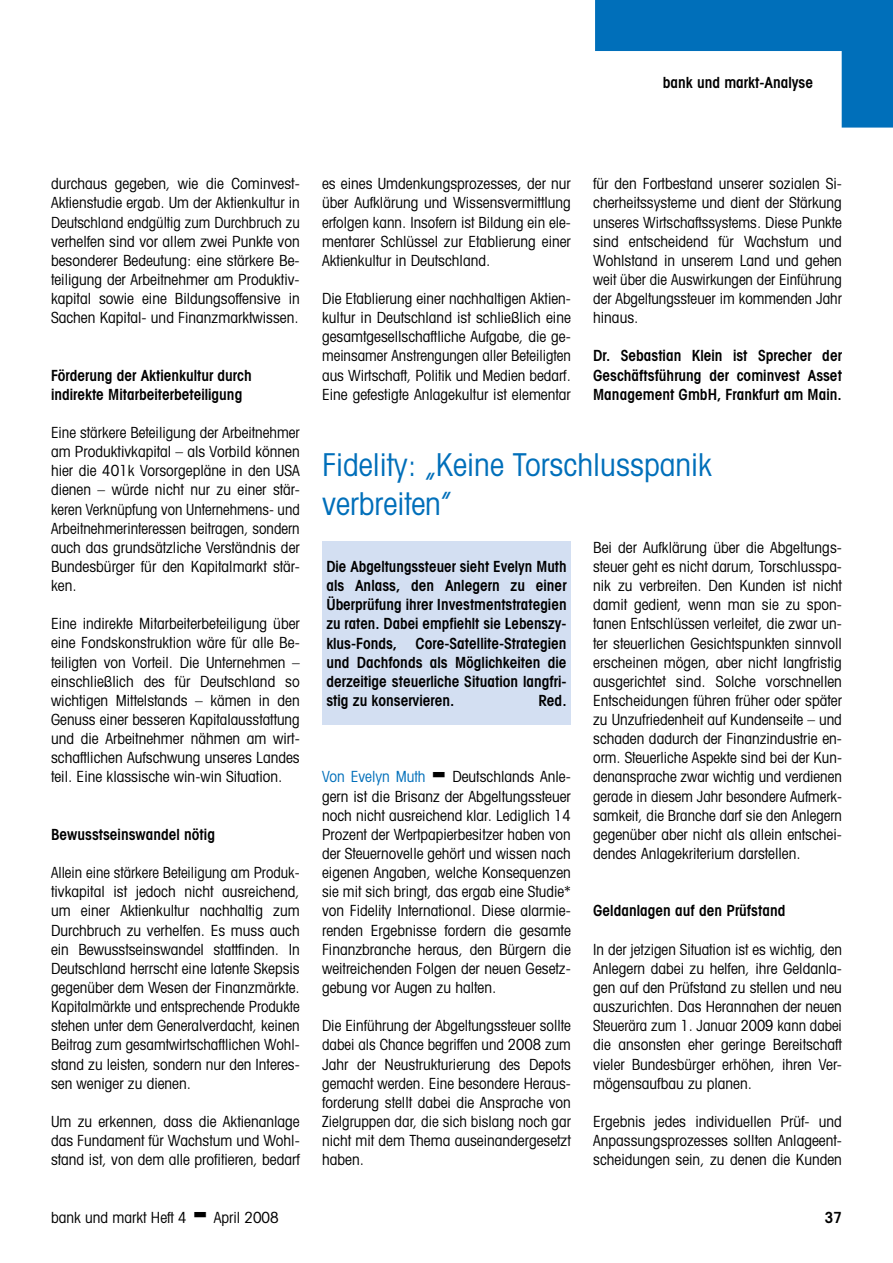
<style>
.page{position:relative;width:893px;height:1263px;background:#fff}
.page>*{position:absolute;margin:0;border:0;box-sizing:border-box;transform-origin:0 0}
.t1{font:condensed 31.5px/38.2px "Avant Garde";color:#006fba}
.t2{font:condensed 15.3px/19.2px "Avant Garde";color:#000;text-align:justify}
.t3{font:600 condensed 15.3px/19.2px "Avant Garde";color:#000;text-align:justify}
.t4{font:condensed 15.3px/19.2px "Avant Garde";color:#000;text-align:justify;scale:.96 1}
.t5{font:condensed 15.3px "Avant Garde";color:#006fba}
</style>
<div class="page">
<svg style="left:595px;top:0;width:298px;height:128px"></svg>
<div style="left:322px;top:541px;width:249px;height:184px;background:#d3dff2"></div>
<p class="t3" style="left:663px;top:73px;width:152px">bank und markt-Analyse</p>
<p class="t2" style="left:51px;top:174px;width:250px">durchaus gegeben, wie die Cominvest-Aktienstudie ergab. Um der Aktienkultur in Deutschland endgültig zum Durchbruch zu verhelfen sind vor allem zwei Punkte von besonderer Bedeutung: eine stärkere Be&shy;teiligung der Arbeitnehmer am Produktiv&shy;kapital sowie eine Bildungsoffensive in Sachen Kapital- und Finanzmarktwissen.</p>
<p class="t3" style="left:51px;top:365px;width:202px">Förderung der Aktienkultur durch indirekte Mitarbeiterbeteiligung</p>
<p class="t2" style="left:51px;top:423px;width:250px">Eine stärkere Beteiligung der Arbeitnehmer am Produktivkapital – als Vorbild können hier die 401k Vorsorgepläne in den USA dienen – würde nicht nur zu einer stär&shy;keren Verknüpfung von Unternehmens- und Arbeitnehmerinteressen beitragen, sondern auch das grundsätzliche Verständnis der Bundesbürger für den Kapitalmarkt stär&shy;ken.</p>
<p class="t2" style="left:51px;top:614px;width:250px">Eine indirekte Mitarbeiterbeteiligung über eine Fondskonstruktion wäre für alle Be&shy;teiligten von Vorteil. Die Unternehmen – einschließlich des für Deutschland so wichtigen Mittelstands – kämen in den Genuss einer besseren Kapitalausstattung und die Arbeitnehmer nähmen am wirt&shy;schaftlichen Aufschwung unseres Landes teil. Eine klassische win-win Situation.</p>
<p class="t3" style="left:51px;top:824px;width:165px">Bewusstseinswandel nötig</p>
<p class="t4" style="left:51px;top:863px;width:261px">Allein eine stärkere Beteiligung am Produk&shy;tivkapital ist jedoch nicht ausreichend, um einer Aktienkultur nachhaltig zum Durchbruch zu verhelfen. Es muss auch ein Bewusstseinswandel stattfinden. In Deutschland herrscht eine latente Skepsis gegenüber dem Wesen der Finanzmärkte.<br>Kapitalmärkte und entsprechende Produkte stehen unter dem Generalverdacht, keinen Beitrag zum gesamtwirtschaftlichen Wohl&shy;stand zu leisten, sondern nur den Interes&shy;sen weniger zu dienen.</p>
<p class="t2" style="left:51px;top:1111px;width:250px">Um zu erkennen, dass die Aktienanlage das Fundament für Wachstum und Wohl&shy;stand ist, von dem alle profitieren, bedarf</p>
<p class="t2" style="left:322px;top:174px;width:250px">es eines Umdenkungsprozesses, der nur über Aufklärung und Wissensvermittlung erfolgen kann. Insofern ist Bildung ein ele&shy;mentarer Schlüssel zur Etablierung einer Aktienkultur in Deutschland.</p>
<p class="t2" style="left:322px;top:289px;width:250px">Die Etablierung einer nachhaltigen Aktien&shy;kultur in Deutschland ist schließlich eine gesamtgesellschaftliche Aufgabe, die ge&shy;meinsamer Anstrengungen aller Beteiligten aus Wirtschaft, Politik und Medien bedarf.<br>Eine gefestigte Anlagekultur ist elementar</p>
<p class="t2" style="left:593px;top:174px;width:250px">für den Fortbestand unserer sozialen Si&shy;cherheitssysteme und dient der Stärkung unseres Wirtschaftssystems. Diese Punkte sind entscheidend für Wachstum und Wohlstand in unserem Land und gehen weit über die Auswirkungen der Einführung der Abgeltungssteuer im kommenden Jahr hinaus.</p>
<p class="t3" style="left:593px;top:346px;width:250px">Dr. Sebastian Klein ist Sprecher der Geschäftsführung der cominvest Asset Management GmbH, Frankfurt am Main.</p>
<h1 class="t1" style="left:322px;top:445px;width:392px">Fidelity: „Keine Torschlusspanik verbreiten”</h1>
<p class="t3" style="left:326px;top:557px;width:242px">Die Abgeltungssteuer sieht Evelyn Muth als Anlass, den Anlegern zu einer Überprüfung ihrer Investmentstrategien zu raten. Dabei empfiehlt sie Lebenszy&shy;klus-Fonds, Core-Satellite-Strategien und Dachfonds als Möglichkeiten die derzeitige steuerliche Situation langfri&shy;stig zu konservieren.</p>
<p class="t3" style="left:538px;top:691px;width:30px">Red.</p>
<p class="t2" style="left:322px;top:767px;width:250px;text-indent:130px">Deutschlands Anle&shy;gern ist die Brisanz der Abgeltungssteuer noch nicht ausreichend klar. Lediglich 14<br>Prozent der Wertpapierbesitzer haben von der Steuernovelle gehört und wissen nach eigenen Angaben, welche Konsequenzen sie mit sich bringt, das ergab eine Studie* von Fidelity International. Diese alarmie&shy;renden Ergebnisse fordern die gesamte Finanzbranche heraus, den Bürgern die weitreichenden Folgen der neuen Gesetz&shy;gebung vor Augen zu halten.</p>
<p class="t2" style="left:322px;top:1016px;width:250px">Die Einführung der Abgeltungssteuer sollte dabei als Chance begriffen und 2008 zum Jahr der Neustrukturierung des Depots gemacht werden. Eine besondere Heraus&shy;forderung stellt dabei die Ansprache von Zielgruppen dar, die sich bislang noch gar nicht mit dem Thema auseinandergesetzt haben.</p>
<p class="t5" style="left:322px;top:767px;width:105px">Von Evelyn Muth</p>
<p class="t2" style="left:593px;top:537px;width:250px">Bei der Aufklärung über die Abgeltungs&shy;steuer geht es nicht darum, Torschlusspa&shy;nik zu verbreiten. Den Kunden ist nicht damit gedient, wenn man sie zu spon&shy;tanen Entschlüssen verleitet, die zwar un&shy;ter steuerlichen Gesichtspunkten sinnvoll erscheinen mögen, aber nicht langfristig ausgerichtet sind. Solche vorschnellen Entscheidungen führen früher oder später zu Unzufriedenheit auf Kundenseite – und schaden dadurch der Finanzindustrie en&shy;orm. Steuerliche Aspekte sind bei der Kun&shy;denansprache zwar wichtig und verdienen gerade in diesem Jahr besondere Aufmerk&shy;samkeit, die Branche darf sie den Anlegern gegenüber aber nicht als allein entschei&shy;dendes Anlagekriterium darstellen.</p>
<p class="t3" style="left:593px;top:901px;width:194px">Geldanlagen auf den Prüfstand</p>
<p class="t2" style="left:593px;top:939px;width:250px">In der jetzigen Situation ist es wichtig, den Anlegern dabei zu helfen, ihre Geldanla&shy;gen auf den Prüfstand zu stellen und neu auszurichten. Das Herannahen der neuen Steuerära zum 1. Januar 2009 kann dabei die ansonsten eher geringe Bereitschaft vieler Bundesbürger erhöhen, ihren Ver&shy;mögensaufbau zu planen.</p>
<p class="t2" style="left:593px;top:1111px;width:250px">Ergebnis jedes individuellen Prüf- und Anpassungsprozesses sollten Anlageent&shy;scheidungen sein, zu denen die Kunden</p>
<p class="t2" style="left:51px;top:1207px;width:137px">bank und markt Heft 4</p>
<p class="t2" style="left:214px;top:1207px;width:66px">April 2008</p>
<p class="t3" style="left:825px;top:1207px;width:19px">37</p>
</div>
